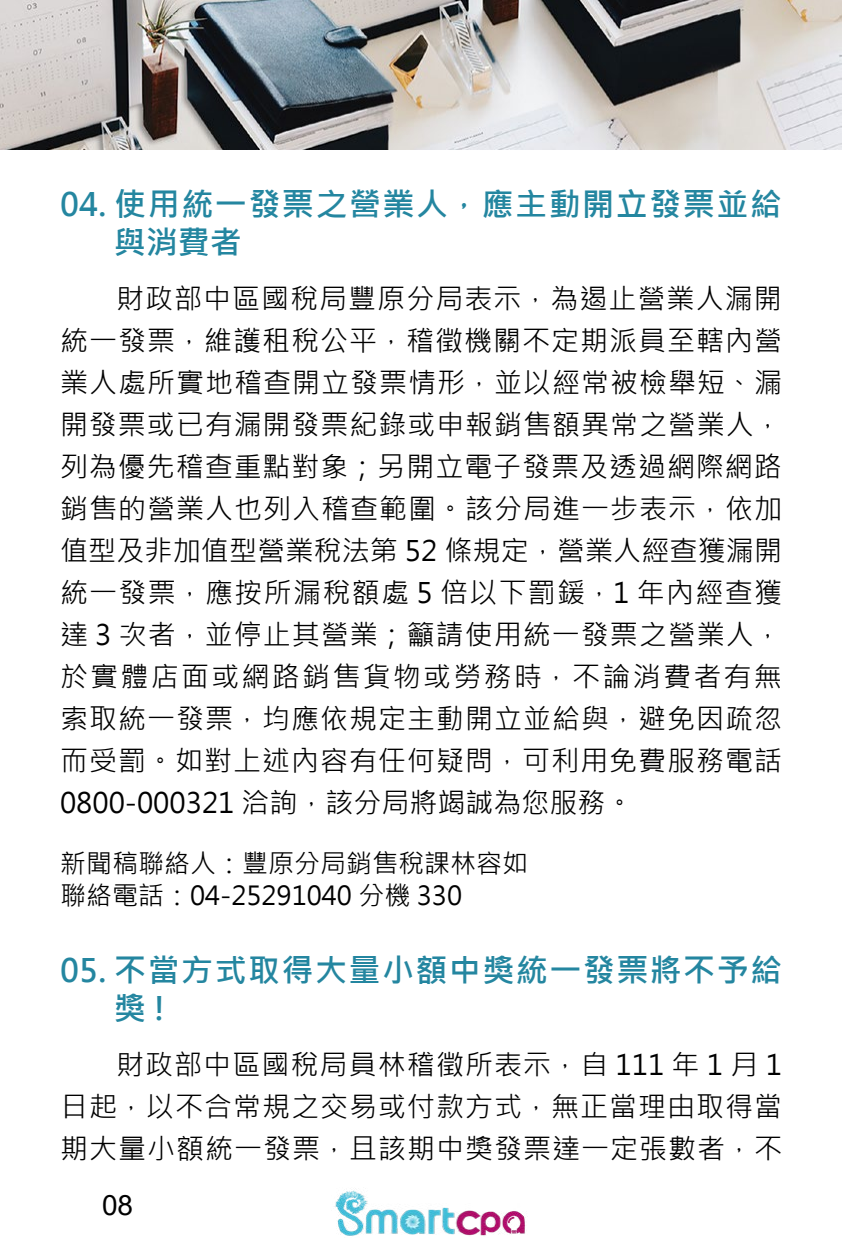
<style>
.page{position:relative;width:842px;height:1252px;background:#fff}
.page>*{position:absolute;margin:0;border:0;box-sizing:border-box;transform-origin:0 0}
.t1{font:700 32px/38px "Microsoft Jheng Hei";letter-spacing:.045em;color:#2486a0}
.t2{font:28px/42px "Microsoft Jheng Hei";letter-spacing:.035em;color:#000;text-align:justify}
.t3{font:28px "Arial";color:#000}
.t4{font:26px/32px "Microsoft Jheng Hei";color:#000}
</style>
<div class="page">
<img style="left:335px;top:1190px;width:190px;height:46px">
<img style="left:0;top:0;width:842px;height:150px">
<p class="t1" style="left:114px;top:186px;width:669px;text-indent:-54px">04. 使用統一發票之營業人，應主動開立發票並給與消費者</p>
<p class="t2" style="left:60px;top:278px;width:724px;text-indent:56px">財政部中區國稅局豐原分局表示，為遏止營業人漏開統一發票，維護租稅公平，稽徵機關不定期派員至轄內營業人處所實地稽查開立發票情形，並以經常被檢舉短、漏開發票或已有漏開發票紀錄或申報銷售額異常之營業人，列為優先稽查重點對象；另開立電子發票及透過網際網路銷售的營業人也列入稽查範圍。該分局進一步表示，依加值型及非加值型營業稅法第 52 條規定，營業人經查獲漏開統一發票，應按所漏稅額處 5 倍以下罰鍰，1 年內經查獲達 3 次者，並停止其營業；籲請使用統一發票之營業人，於實體店面或網路銷售貨物或勞務時，不論消費者有無索取統一發票，均應依規定主動開立並給與，避免因疏忽而受罰。如對上述內容有任何疑問，可利用免費服務電話0800-000321 洽詢，該分局將竭誠為您服務。</p>
<p class="t4" style="left:60px;top:848px;width:469px">新聞稿聯絡人：豐原分局銷售稅課林容如聯絡電話：04-25291040 分機 330</p>
<p class="t1" style="left:114px;top:952px;width:670px;text-indent:-54px">05. 不當方式取得大量小額中獎統一發票將不予給獎 !</p>
<p class="t2" style="left:60px;top:1044px;width:724px;text-indent:56px">財政部中區國稅局員林稽徵所表示，自 111 年 1 月 1日起，以不合常規之交易或付款方式，無正當理由取得當期大量小額統一發票，且該期中獎發票達一定張數者，不</p>
<p class="t3" style="left:102px;top:1186px;width:33px">08</p>
</div>
